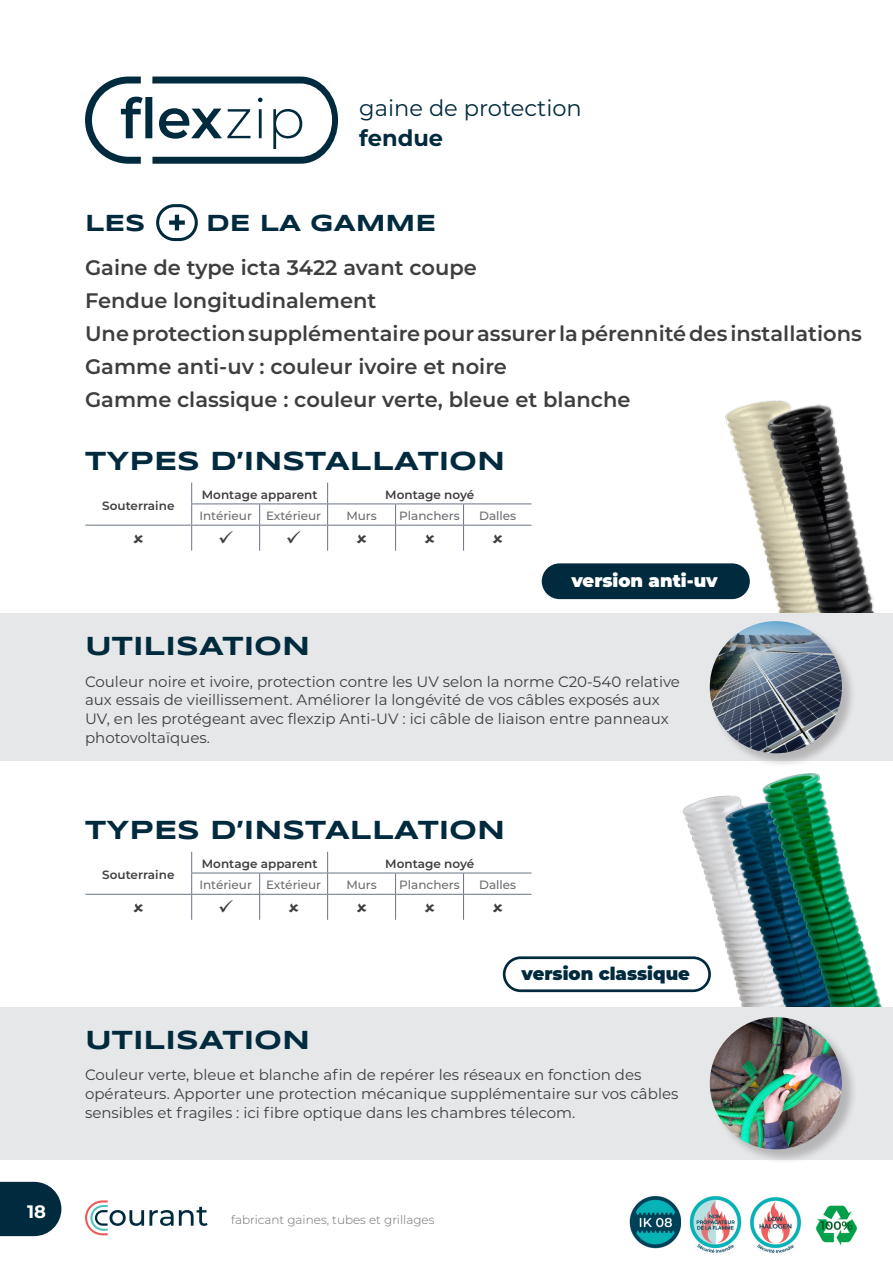
<style>
.page{position:relative;width:893px;height:1263px;background:#fff}
.page>*{position:absolute;margin:0;border:0;box-sizing:border-box;transform-origin:0 0}
.t1{font:700 27px "Syncopate";color:#002a3d}
.t2{font:700 24px "Syncopate";color:#002a3d}
.t3{font:22.5px/30px "Montserrat";color:#002a3d}
.t4{font:600 21px "Montserrat";color:#3e3e3f}
.t5{font:900 18px "Montserrat";color:#002a3d}
.t6{font:900 18px "Montserrat";color:#fff}
.t7{font:700 18px "Montserrat";color:#fff}
.t8{font:15px/18.8px "Montserrat";color:#3e3e3f}
.t9{font:600 12px "Montserrat";color:#3e3e3f}
.t10{font:500 12px "Montserrat";color:#6c6d70}
.t11{font:300 12px "Montserrat";color:#6c6d70}
.s1{font-weight:700}
</style>
<div class="page">
<svg style="left:0;top:1182px;width:61px;height:54px;background:#163c4e"></svg>
<svg style="left:85px;top:1200px;width:123px;height:35px"></svg>
<div style="left:543px;top:565px;width:205px;height:33px;background:#002a3d;border-radius:17px"></div>
<div style="left:542px;top:563px;width:208px;height:36px;border:3px solid #002a3d;border-radius:17px"></div>
<img style="left:710px;top:404px;width:40px;height:196px">
<img style="left:750px;top:400px;width:125px;height:213px">
<div style="left:503px;top:956px;width:208px;height:36px;border:3px solid #002a3d;border-radius:17px"></div>
<img style="left:670px;top:798px;width:39px;height:195px">
<img style="left:709px;top:795px;width:41px;height:212px">
<img style="left:750px;top:773px;width:132px;height:234px">
<svg style="left:156px;top:204px;width:42px;height:37px"></svg>
<img style="left:690px;top:1196px;width:51px;height:57px">
<img style="left:630px;top:1196px;width:51px;height:53px">
<img style="left:816px;top:1205px;width:41px;height:41px">
<img style="left:750px;top:1197px;width:51px;height:57px">
<svg style="left:85px;top:77px;width:253px;height:87px"></svg>
<div style="left:0;top:613px;width:893px;height:148px;background:#e6e7e9"></div>
<div style="left:0;top:1007px;width:893px;height:152px;background:#e6e7e9"></div>
<div style="left:710px;top:621px;width:146px;height:147px;background:#231f20;opacity:.25"></div>
<img style="left:710px;top:621px;width:132px;height:132px;border-radius:66px">
<div style="left:711px;top:1018px;width:146px;height:147px;background:#231f20;opacity:.25"></div>
<img style="left:710px;top:1017px;width:132px;height:132px;border-radius:66px">
<svg style="left:85px;top:483px;width:446px;height:68px"></svg>
<svg style="left:85px;top:852px;width:446px;height:68px"></svg>
<p class="t7" style="left:27px;top:1198px;width:20px">18</p>
<p class="t3" style="left:359px;top:92px;width:224px">gaine de protection <span class="s1">fendue</span></p>
<p class="t2" style="left:85px;top:208px;width:62px">LES</p>
<p class="t2" style="left:206px;top:208px;width:231px">DE LA GAMME</p>
<p class="t4" style="left:85px;top:252px;width:393px">Gaine de type icta 3422 avant coupe</p>
<p class="t4" style="left:85px;top:285px;width:293px">Fendue longitudinalement</p>
<p class="t4" style="left:85px;top:318px;width:778px">Une protection supplémentaire pour assurer la pérennité des installations</p>
<p class="t4" style="left:85px;top:351px;width:423px">Gamme anti-uv : couleur ivoire et noire</p>
<p class="t4" style="left:85px;top:384px;width:547px">Gamme classique : couleur verte, bleue et blanche</p>
<p class="t1" style="left:85px;top:444px;width:422px">TYPES D’INSTALLATION</p>
<p class="t9" style="left:102px;top:497px;width:74px">Souterraine</p>
<p class="t9" style="left:202px;top:486px;width:117px">Montage apparent</p>
<p class="t9" style="left:385px;top:486px;width:91px">Montage noyé</p>
<p class="t10" style="left:199px;top:508px;width:54px">Intérieur</p>
<p class="t10" style="left:266px;top:508px;width:57px">Extérieur</p>
<p class="t10" style="left:346px;top:508px;width:32px">Murs</p>
<p class="t10" style="left:399px;top:508px;width:62px">Planchers</p>
<p class="t10" style="left:479px;top:508px;width:39px">Dalles</p>
<p class="t6" style="left:571px;top:567px;width:148px">version anti-uv</p>
<p class="t1" style="left:85px;top:629px;width:227px">UTILISATION</p>
<p class="t8" style="left:85px;top:671px;width:596px">Couleur noire et ivoire, protection contre les UV selon la norme C20-540 relative aux essais de vieillissement. Améliorer la longévité de vos câbles exposés aux UV, en les protégeant avec flexzip Anti-UV : ici câble de liaison entre panneaux photovoltaïques.</p>
<p class="t1" style="left:85px;top:813px;width:422px">TYPES D’INSTALLATION</p>
<p class="t9" style="left:102px;top:866px;width:74px">Souterraine</p>
<p class="t9" style="left:202px;top:855px;width:117px">Montage apparent</p>
<p class="t9" style="left:385px;top:855px;width:91px">Montage noyé</p>
<p class="t10" style="left:199px;top:877px;width:54px">Intérieur</p>
<p class="t10" style="left:266px;top:877px;width:57px">Extérieur</p>
<p class="t10" style="left:346px;top:877px;width:32px">Murs</p>
<p class="t10" style="left:399px;top:877px;width:62px">Planchers</p>
<p class="t10" style="left:479px;top:877px;width:39px">Dalles</p>
<p class="t5" style="left:521px;top:960px;width:170px">version classique</p>
<p class="t1" style="left:85px;top:1023px;width:227px">UTILISATION</p>
<p class="t8" style="left:85px;top:1065px;width:595px">Couleur verte, bleue et blanche afin de repérer les réseaux en fonction des opérateurs. Apporter une protection mécanique supplémentaire sur vos câbles sensibles et fragiles : ici fibre optique dans les chambres télecom.</p>
<p class="t11" style="left:231px;top:1211px;width:205px">fabricant gaines, tubes et grillages</p>
</div>
